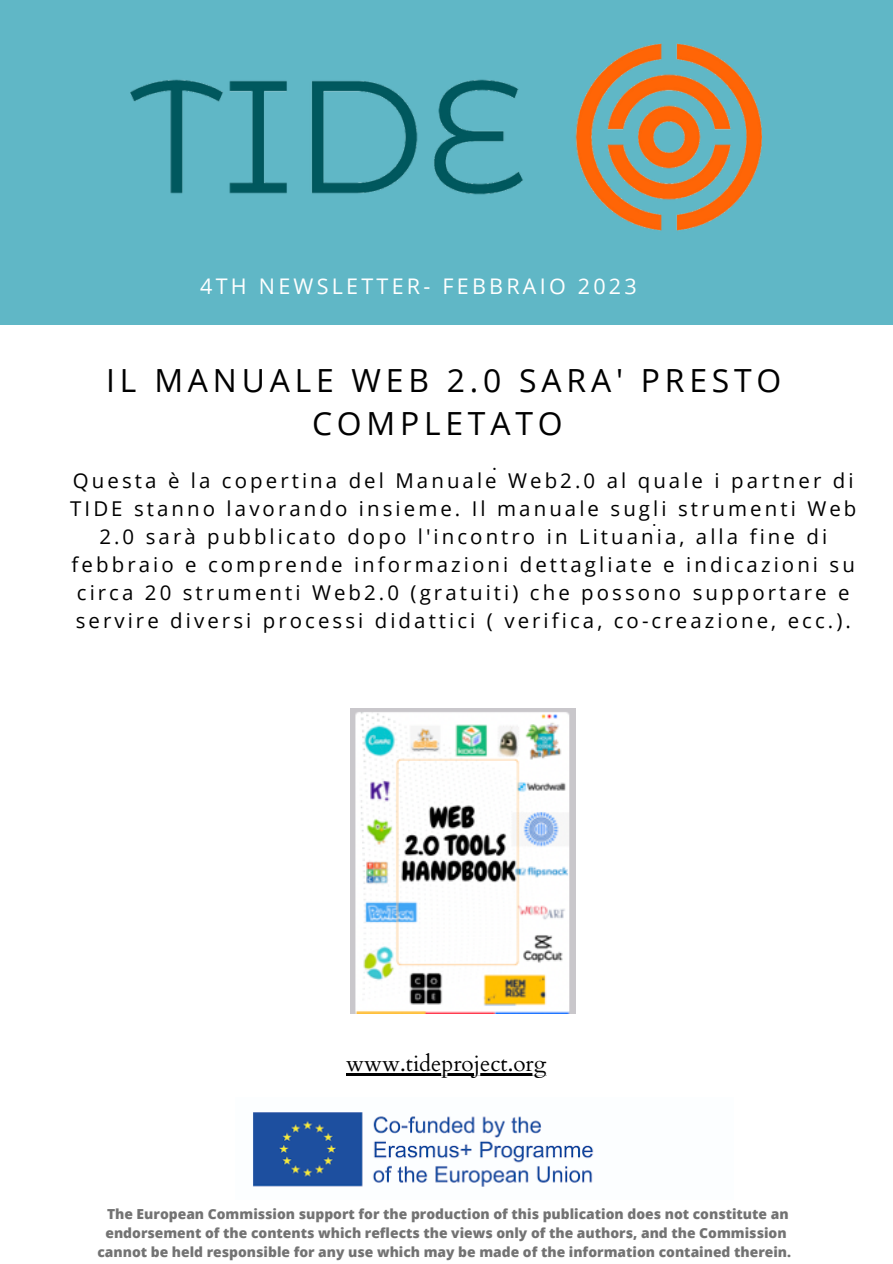
<style>
.page{position:relative;width:893px;height:1264px;background:#fff}
.page>*{position:absolute;margin:0;border:0;box-sizing:border-box;transform-origin:0 0}
.t1{font:31.8px/43.8px "Open Sans";letter-spacing:.15em;color:#000;text-align:center}
.t2{font:22.5px "Cardo";color:#000}
.t3{font:21.6px "Open Sans";letter-spacing:.15em;color:#fff}
.t4{font:20.4px/28px "Open Sans";letter-spacing:.15em;color:#000;text-align:center}
.t5{font:18px "Lato";color:#000}
.t6{font:16.2px "Lato";color:#000}
.t7{font:800 13.8px/19px "Open Sans";color:#737373;text-align:center}
</style>
<div class="page">
<div style="left:0;top:33px;width:892px;height:292px;background:#60b7c6"></div>
<div style="left:0;top:0;width:892px;height:46px;background:#60b7c6"></div>
<img style="left:131px;top:43px;width:630px;height:188px">
<img style="left:253px;top:1112px;width:341px;height:75px">
<img style="left:350px;top:708px;width:225px;height:305px">
<hr style="left:346px;top:1072px;width:200px;height:3px;background:#000">
<p class="t3" style="left:200px;top:271px;width:438px">4TH NEWSLETTER- FEBBRAIO 2023</p>
<h1 class="t1" style="left:106px;top:357px;width:676px">IL MANUALE WEB 2.0 SARA' PRESTO<br>COMPLETATO</h1>
<p class="t5" style="left:492px;top:452px;width:6px">.</p>
<p class="t4" style="left:70px;top:466px;width:787px">Questa è la copertina del Manuale Web2.0 al quale i partner di TIDE stanno lavorando insieme. Il manuale sugli strumenti Web 2.0 sarà pubblicato dopo l'incontro in Lituania, alla fine di febbraio e comprende informazioni dettagliate e indicazioni su circa 20 strumenti Web2.0 (gratuiti) che possono supportare e servire diversi processi didattici ( verifica, co-creazione, ecc.).</p>
<p class="t6" style="left:652px;top:510px;width:5px">.</p>
<p class="t2" style="left:346px;top:1048px;width:202px">www.tideproject.org</p>
<p class="t7" style="left:97px;top:1204px;width:695px">The European Commission support for the production of this publication does not constitute an endorsement of the contents which reflects the views only of the authors, and the Commission cannot be held responsible for any use which may be made of the information contained therein.</p>
</div>
